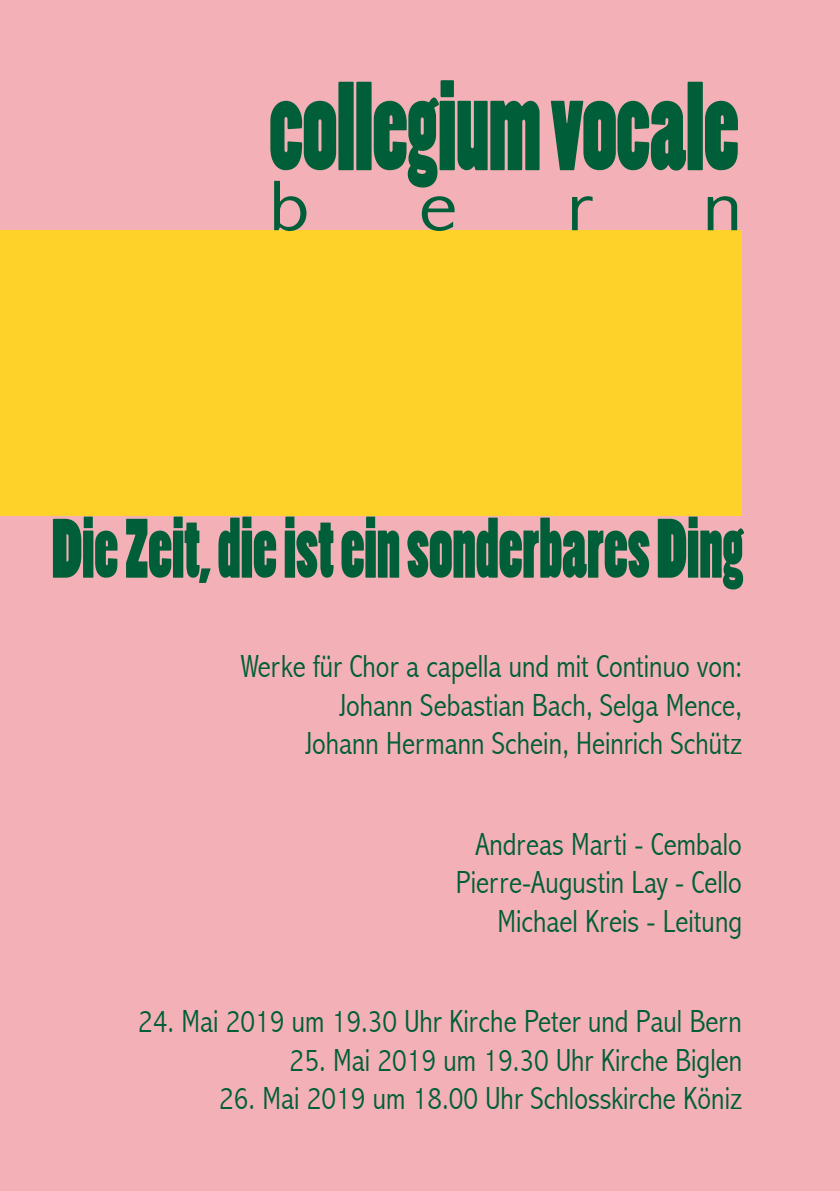
<style>
.page{position:relative;width:840px;height:1191px;background:#fff}
.page>*{position:absolute;margin:0;border:0;box-sizing:border-box;transform-origin:0 0}
.t1{font:115.6px "Poplar Std";letter-spacing:-.01em;color:#005f38;scale:.81 1}
.t2{font:78.4px "Poplar Std";letter-spacing:-.005em;color:#005f38;scale:.81 1}
.t3{font:300 condensed 71.4px "Abadi";color:#005f38;scale:1.33 1}
.t4{font:300 condensed 32px "Abadi";color:#005f38}
</style>
<div class="page">
<div style="left:0;top:0;width:839px;height:1191px;background:#f4b0b7"></div>
<div style="left:0;top:230px;width:741px;height:286px;background:#ffd229"></div>
<p class="t1" style="left:269px;top:64px;width:581px">collegium vocale</p>
<p class="t3" style="left:269px;top:165px;width:32px">b</p>
<p class="t3" style="left:418px;top:165px;width:30px">e</p>
<p class="t3" style="left:566px;top:165px;width:21px">r</p>
<p class="t3" style="left:702px;top:165px;width:31px">n</p>
<p class="t2" style="left:52px;top:506px;width:854px">Die Zeit, die ist ein sonderbares Ding</p>
<p class="t4" style="left:241px;top:648px;width:502px">Werke für Chor a capella und mit Continuo von:</p>
<p class="t4" style="left:339px;top:686px;width:404px">Johann Sebastian Bach, Selga Mence,</p>
<p class="t4" style="left:305px;top:725px;width:438px">Johann Hermann Schein, Heinrich Schütz</p>
<p class="t4" style="left:475px;top:825px;width:268px">Andreas Marti - Cembalo</p>
<p class="t4" style="left:455px;top:864px;width:287px">Pierre-Augustin Lay - Cello</p>
<p class="t4" style="left:497px;top:902px;width:246px">Michael Kreis - Leitung</p>
<p class="t4" style="left:138px;top:1003px;width:605px">24. Mai 2019 um 19.30 Uhr Kirche Peter und Paul Bern</p>
<p class="t4" style="left:289px;top:1041px;width:453px">25. Mai 2019 um 19.30 Uhr Kirche Biglen</p>
<p class="t4" style="left:219px;top:1080px;width:524px">26. Mai 2019 um 18.00 Uhr Schlosskirche Köniz</p>
</div>
